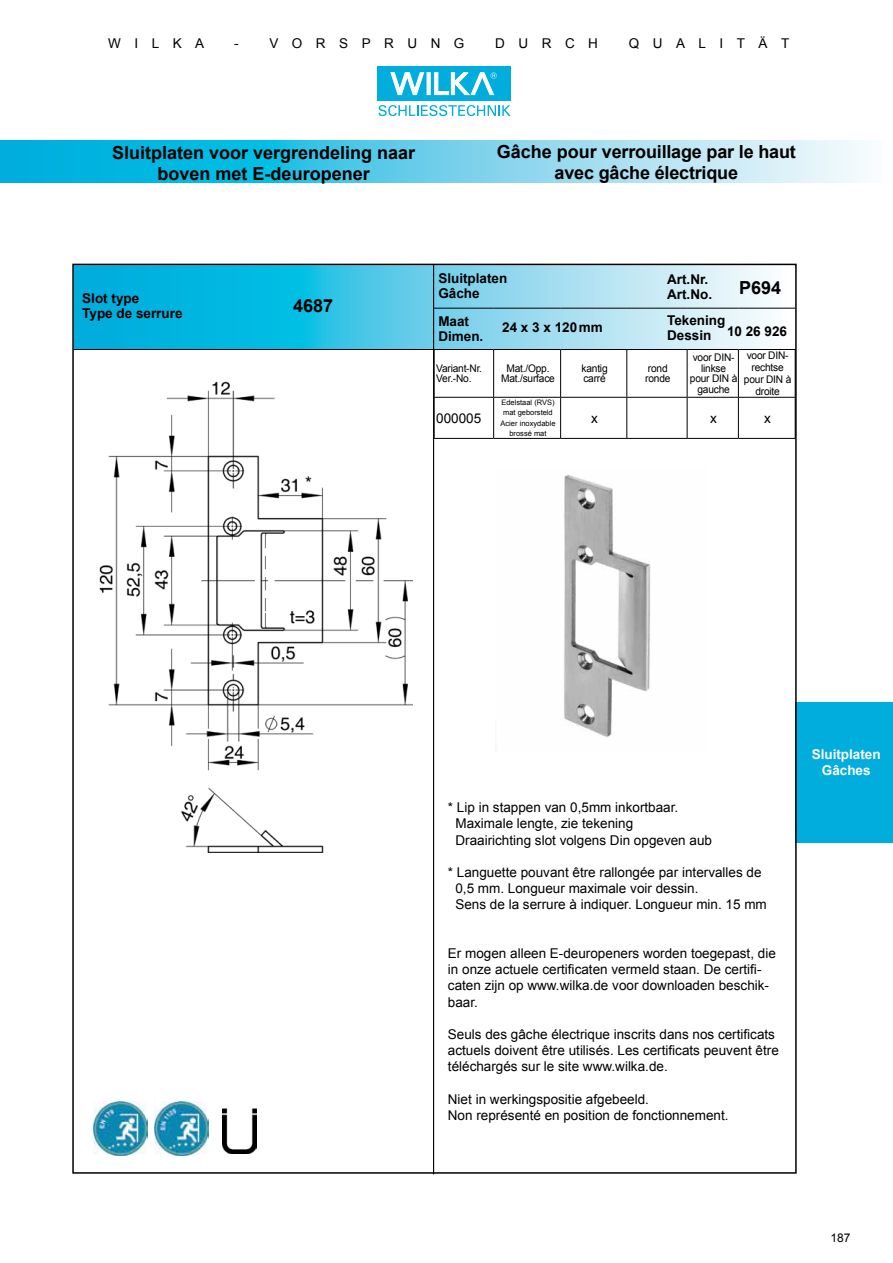
<style>
.page{position:relative;width:893px;height:1263px;background:#fff}
.page>*{position:absolute;margin:0;border:0;box-sizing:border-box;transform-origin:0 0}
.t1{font:700 18px/21px "Arial";color:#000;text-align:center}
.t2{font:13.5px/16.2px "Arial";color:#000}
.t3{font:700 13.5px/15px "Arial";color:#000}
.t4{font:13.5px "Arial";letter-spacing:1em;color:#000}
.t5{font:700 13.5px/16.2px "Arial";color:#fff;text-align:center}
.t6{font:12px "Arial";color:#000}
.t7{font:10.5px/10.5px "Arial";letter-spacing:-.02em;color:#000}
.t8{font:7.5px/10.5px "Arial";color:#000;text-align:center}
</style>
<div class="page">
<svg style="left:2px;top:140px;width:863px;height:43px;background:#66cfeb"></svg>
<hr style="left:0;top:140px;width:2px;height:43px;background:#00addc">
<div style="left:377px;top:66px;width:134px;height:35px;background:#00addc"></div>
<svg style="left:390px;top:72px;width:34px;height:23px"></svg>
<hr style="left:427px;top:72px;width:3px;height:23px;background:#fff">
<svg style="left:434px;top:72px;width:63px;height:23px"></svg>
<svg style="left:379px;top:105px;width:132px;height:11px"></svg>
<div style="left:795px;top:702px;width:98px;height:140px;background:#00addc"></div>
<svg style="left:75px;top:267px;width:719px;height:82px;background:#68cfea"></svg>
<hr style="left:434px;top:308px;width:60px;height:1px;background:#000">
<hr style="left:494px;top:308px;width:67px;height:1px;background:#000">
<hr style="left:561px;top:308px;width:66px;height:1px;background:#000">
<hr style="left:627px;top:308px;width:60px;height:1px;background:#000">
<hr style="left:687px;top:308px;width:51px;height:1px;background:#000">
<hr style="left:738px;top:308px;width:57px;height:1px;background:#000">
<hr style="left:74px;top:349px;width:114px;height:1px;background:#000">
<hr style="left:188px;top:349px;width:246px;height:1px;background:#000">
<hr style="left:434px;top:349px;width:60px;height:1px;background:#000">
<hr style="left:434px;top:350px;width:1px;height:47px;background:#000">
<hr style="left:494px;top:349px;width:67px;height:1px;background:#000">
<hr style="left:493px;top:350px;width:1px;height:47px;background:#000">
<hr style="left:561px;top:349px;width:66px;height:1px;background:#000">
<hr style="left:560px;top:350px;width:1px;height:47px;background:#000">
<hr style="left:627px;top:349px;width:60px;height:1px;background:#000">
<hr style="left:626px;top:350px;width:1px;height:47px;background:#000">
<hr style="left:687px;top:349px;width:51px;height:1px;background:#000">
<hr style="left:687px;top:350px;width:1px;height:47px;background:#000">
<hr style="left:738px;top:349px;width:57px;height:1px;background:#000">
<hr style="left:738px;top:350px;width:1px;height:47px;background:#000">
<hr style="left:434px;top:397px;width:60px;height:1px;background:#000">
<hr style="left:434px;top:398px;width:1px;height:40px;background:#000">
<hr style="left:494px;top:397px;width:67px;height:1px;background:#000">
<hr style="left:493px;top:398px;width:1px;height:40px;background:#000">
<hr style="left:561px;top:397px;width:66px;height:1px;background:#000">
<hr style="left:560px;top:398px;width:1px;height:40px;background:#000">
<hr style="left:627px;top:397px;width:60px;height:1px;background:#000">
<hr style="left:626px;top:398px;width:1px;height:40px;background:#000">
<hr style="left:687px;top:397px;width:51px;height:1px;background:#000">
<hr style="left:687px;top:398px;width:1px;height:40px;background:#000">
<hr style="left:738px;top:397px;width:57px;height:1px;background:#000">
<hr style="left:738px;top:398px;width:1px;height:40px;background:#000">
<hr style="left:434px;top:438px;width:60px;height:1px;background:#000">
<hr style="left:494px;top:438px;width:67px;height:1px;background:#000">
<hr style="left:561px;top:438px;width:66px;height:1px;background:#000">
<hr style="left:627px;top:438px;width:60px;height:1px;background:#000">
<hr style="left:687px;top:438px;width:51px;height:1px;background:#000">
<hr style="left:738px;top:438px;width:57px;height:1px;background:#000">
<img style="left:99px;top:381px;width:314px;height:472px">
<hr style="left:433px;top:265px;width:1px;height:909px;background:#000">
<img style="left:94px;top:1101px;width:53px;height:54px">
<img style="left:155px;top:1102px;width:53px;height:53px">
<img style="left:223px;top:1108px;width:34px;height:46px">
<img style="left:564px;top:474px;width:87px;height:264px">
<p class="t2" style="left:108px;top:35px;width:98px">WILKA</p>
<p class="t4" style="left:234px;top:34px;width:232px">- VORSPRUNG</p>
<p class="t2" style="left:495px;top:35px;width:104px">DURCH</p>
<p class="t4" style="left:629px;top:34px;width:162px">QUALITÄT</p>
<h1 class="t1" style="left:112px;top:143px;width:305px">Sluitplaten voor vergrendeling naar boven met E-deuropener</h1>
<h1 class="t1" style="left:497px;top:141px;width:300px">Gâche pour verrouillage par le haut avec gâche électrique</h1>
<p class="t3" style="left:82px;top:291px;width:102px">Slot type<br>Type de serrure</p>
<h1 class="t1" style="left:293px;top:295px;width:42px">4687</h1>
<p class="t3" style="left:438px;top:271px;width:71px">Sluitplaten<br>Gâche</p>
<p class="t3" style="left:667px;top:272px;width:46px">Art.Nr.<br>Art.No.</p>
<h1 class="t1" style="left:739px;top:278px;width:44px">P694</h1>
<p class="t3" style="left:438px;top:314px;width:47px">Maat<br>Dimen.</p>
<p class="t3" style="left:502px;top:320px;width:102px">24 x 3 x 120mm</p>
<p class="t3" style="left:667px;top:316px;width:121px;line-height:10.5px">Tekening<br>Dessin 10 26 926</p>
<p class="t7" style="left:436px;top:363px;width:47px">Variant-Nr.<br>Ver.-No.</p>
<p class="t7" style="left:501px;top:363px;width:55px;text-align:center">Mat./Opp.<br>Mat./surface</p>
<p class="t7" style="left:581px;top:363px;width:28px">kantig carré</p>
<p class="t7" style="left:645px;top:363px;width:27px">rond ronde</p>
<p class="t7" style="left:690px;top:353px;width:49px;text-align:center">voor DIN&shy;linkse<br>pour DIN à gauche</p>
<p class="t7" style="left:744px;top:350px;width:49px;line-height:12px;text-align:center">voor DIN&shy;rechtse pour DIN à droite</p>
<p class="t2" style="left:436px;top:410px;width:47px">000005</p>
<p class="t8" style="left:500px;top:397px;width:57px">Edelstaal (RVS) mat geborsteld<br>Acier inoxydable brossé mat</p>
<p class="t2" style="left:591px;top:410px;width:8px">x</p>
<p class="t2" style="left:710px;top:410px;width:8px">x</p>
<p class="t2" style="left:764px;top:410px;width:8px">x</p>
<p class="t2" style="left:455px;top:799px;width:258px;text-indent:-8px">* Lip in stappen van 0,5mm inkortbaar.<br>Maximale lengte, zie tekening<br>Draairichting slot volgens Din opgeven aub</p>
<p class="t2" style="left:455px;top:864px;width:313px;text-indent:-8px">* Languette pouvant être rallongée par intervalles de<br>0,5 mm. Longueur maximale voir dessin.<br>Sens de la serrure à indiquer. Longueur min. 15 mm</p>
<p class="t2" style="left:448px;top:945px;width:329px">Er mogen alleen E-deuropeners worden toegepast, die in onze actuele certificaten vermeld staan. De certifi&shy;caten zijn op www.wilka.de voor downloaden beschik&shy;baar.</p>
<p class="t2" style="left:448px;top:1026px;width:332px">Seuls des gâche électrique inscrits dans nos certificats actuels doivent être utilisés. Les certificats peuvent être téléchargés sur le site www.wilka.de.</p>
<p class="t2" style="left:448px;top:1091px;width:282px">Niet in werkingspositie afgebeeld.<br>Non représenté en position de fonctionnement.</p>
<p class="t5" style="left:812px;top:746px;width:71px">Sluitplaten<br>Gâches</p>
<p class="t6" style="left:830px;top:1230px;width:22px">187</p>
</div>
